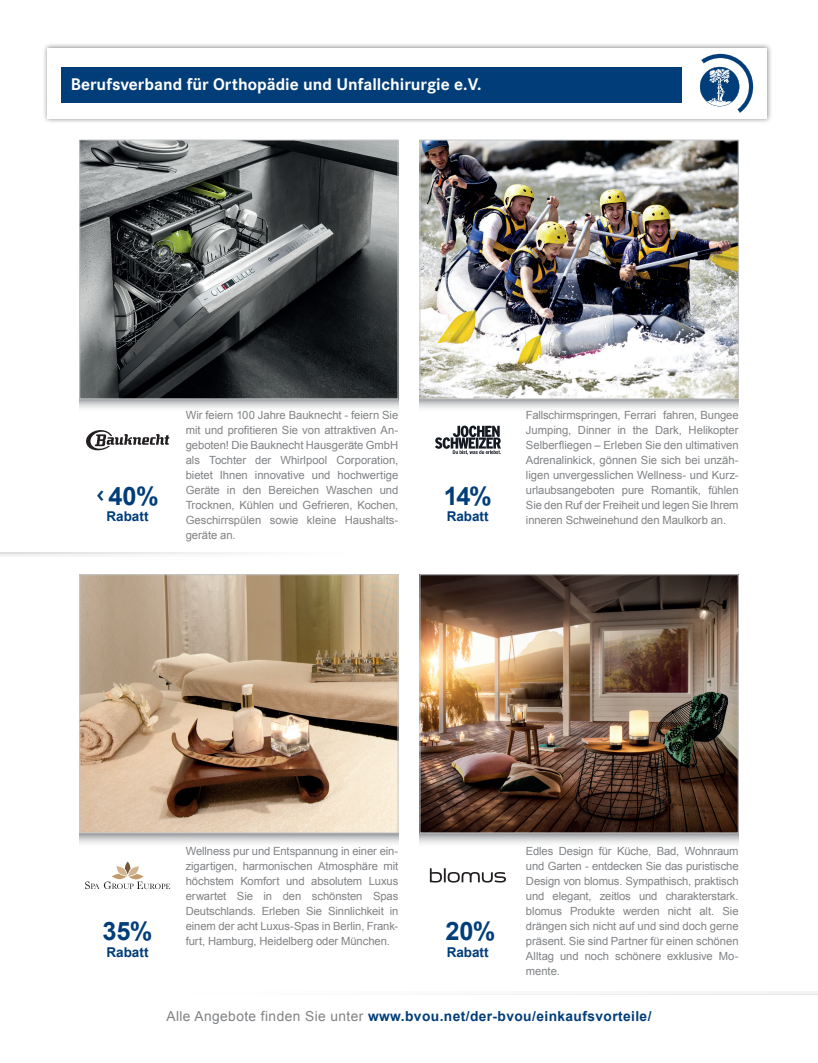
<style>
.page{position:relative;width:818px;height:1063px;background:#fff}
.page>*{position:absolute;margin:0;border:0;box-sizing:border-box;transform-origin:0 0}
.t1{font:700 25.38px "Arial";letter-spacing:-.015em;color:#003d79}
.t2{font:700 17.5px "Corporate S Pro";color:#fff}
.t3{font:700 13.75px "Arial";letter-spacing:.03em;color:#003d79}
.t4{font:700 13.5px "Arial";letter-spacing:-.005em;color:#003d79}
.t5{font:11.25px/15px "Arial";letter-spacing:-.005em;color:#808285;text-align:justify}
.s1{font-family:"Open Sans";font-weight:600;font-size:23.75px}
.s2{font-weight:400;color:#808285}
</style>
<div class="page">
<svg style="left:0;top:552px;width:236px;height:4px"></svg>
<div style="left:42px;top:42px;width:730px;height:82px;background:#231f20;opacity:.53"></div>
<div style="left:48px;top:48px;width:719px;height:71px;background:#fff"></div>
<hr style="left:194px;top:991px;width:624px;height:3px;background:#f9f9f9">
<svg style="left:700px;top:54px;width:53px;height:59px"></svg>
<div style="left:62px;top:67px;width:620px;height:35px;background:#003d79"></div>
<svg style="left:79px;top:833px;width:319px;height:11px"></svg>
<svg style="left:420px;top:833px;width:318px;height:11px"></svg>
<img style="left:422px;top:576px;width:314px;height:255px">
<div style="left:420px;top:574px;width:318px;height:259px;border:1px solid #c7c8ca"></div>
<img style="left:81px;top:576px;width:315px;height:255px">
<div style="left:79px;top:574px;width:319px;height:259px;border:1px solid #c7c8ca"></div>
<svg style="left:420px;top:399px;width:318px;height:10px"></svg>
<img style="left:422px;top:142px;width:314px;height:255px">
<div style="left:420px;top:140px;width:318px;height:259px;border:1px solid #c7c8ca"></div>
<svg style="left:79px;top:399px;width:319px;height:10px"></svg>
<img style="left:81px;top:142px;width:315px;height:255px">
<div style="left:79px;top:140px;width:319px;height:259px;border:1px solid #c7c8ca"></div>
<svg style="left:86px;top:430px;width:83px;height:20px"></svg>
<svg style="left:435px;top:425px;width:66px;height:29px"></svg>
<svg style="left:430px;top:868px;width:76px;height:14px"></svg>
<svg style="left:128px;top:873px;width:16px;height:6px"></svg>
<svg style="left:116px;top:866px;width:23px;height:9px"></svg>
<svg style="left:112px;top:873px;width:15px;height:6px"></svg>
<svg style="left:125px;top:861px;width:6px;height:13px"></svg>
<svg style="left:85px;top:881px;width:85px;height:8px"></svg>
<h2 class="t2" style="left:71px;top:70px;width:412px">Berufsverband für Orthopädie und Unfallchirurgie e.V.</h2>
<h1 class="t1" style="left:96px;top:479px;width:64px"><span class="s1">‹</span> 40%</h1>
<p class="t4" style="left:107px;top:507px;width:43px">Rabatt</p>
<p class="t5" style="left:186px;top:408px;width:214px">Wir feiern 100 Jahre Bauknecht - feiern Sie mit und profitieren Sie von attraktiven An&shy;geboten! Die Bauknecht Hausgeräte GmbH als Tochter der Whirlpool Corporation, bietet Ihnen innovative und hochwertige Geräte in den Bereichen Waschen und Trocknen, Kühlen und Gefrieren, Kochen, Geschirrspülen sowie kleine Haushalts&shy;geräte an.</p>
<h1 class="t1" style="left:444px;top:479px;width:50px">14%</h1>
<p class="t4" style="left:447px;top:507px;width:43px">Rabatt</p>
<p class="t5" style="left:526px;top:408px;width:214px">Fallschirmspringen, Ferrari fahren, Bungee Jumping, Dinner in the Dark, Helikopter Selberfliegen – Erleben Sie den ultimativen Adrenalinkick, gönnen Sie sich bei unzäh&shy;ligen unvergesslichen Wellness- und Kurz&shy;urlaubsangeboten pure Romantik, fühlen Sie den Ruf der Freiheit und legen Sie Ihrem inneren Schweinehund den Maulkorb an.</p>
<h1 class="t1" style="left:103px;top:914px;width:51px">35%</h1>
<p class="t4" style="left:107px;top:942px;width:43px">Rabatt</p>
<p class="t5" style="left:186px;top:843px;width:214px">Wellness pur und Entspannung in einer ein&shy;zigartigen, harmonischen Atmosphäre mit höchstem Komfort und absolutem Luxus erwartet Sie in den schönsten Spas Deutschlands. Erleben Sie Sinnlichkeit in einem der acht Luxus-Spas in Berlin, Frank&shy;furt, Hamburg, Heidelberg oder München.</p>
<h1 class="t1" style="left:445px;top:914px;width:51px">20%</h1>
<p class="t4" style="left:447px;top:942px;width:43px">Rabatt</p>
<p class="t5" style="left:526px;top:843px;width:214px">Edles Design für Küche, Bad, Wohnraum und Garten - entdecken Sie das puristische Design von blomus. Sympathisch, praktisch und elegant, zeitlos und charakterstark. blomus Produkte werden nicht alt. Sie drängen sich nicht auf und sind doch gerne präsent. Sie sind Partner für einen schönen Alltag und noch schönere exklusive Mo&shy;mente.</p>
<p class="t3" style="left:166px;top:1006px;width:486px"><span class="s2">Alle Angebote finden Sie unter</span> www.bvou.net/der-bvou/einkaufsvorteile/</p>
</div>
